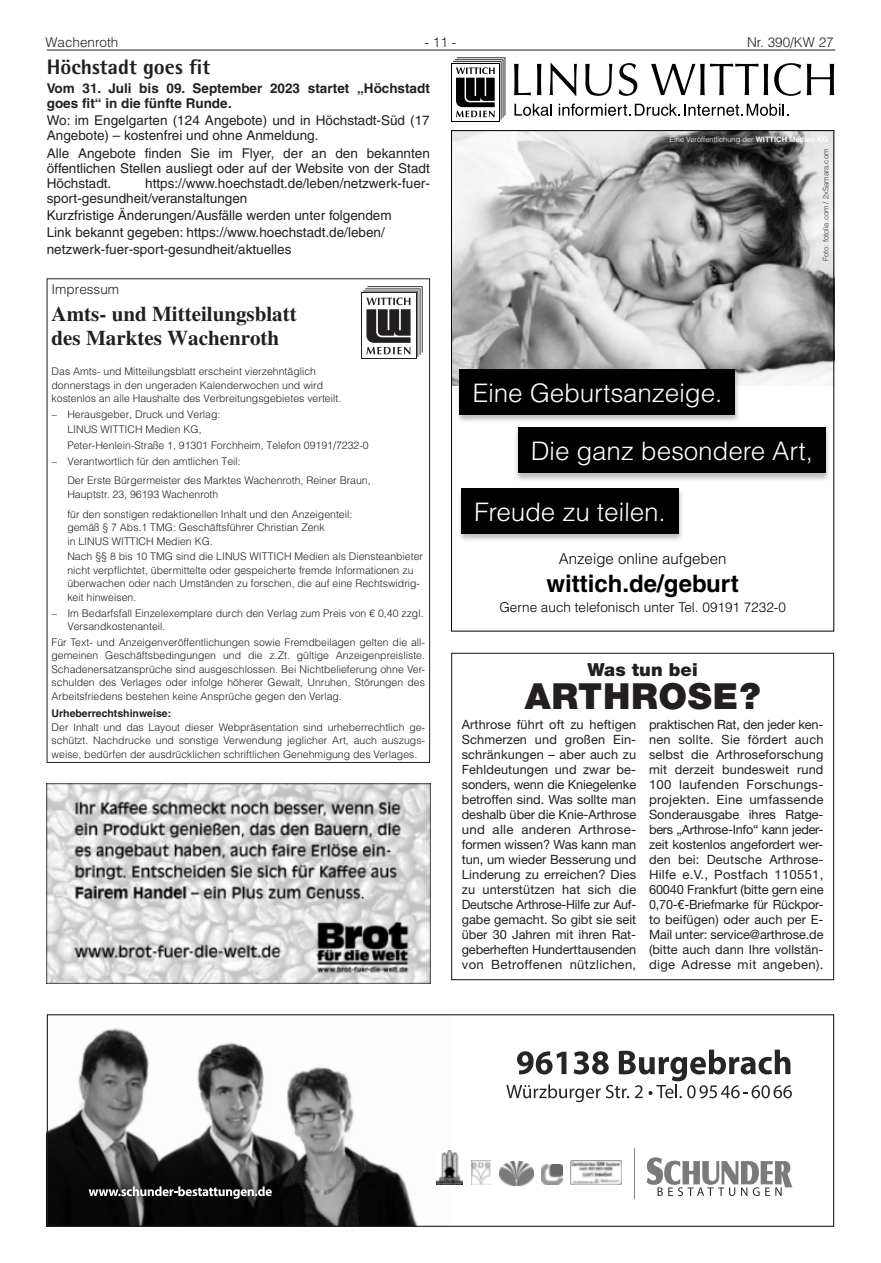
<style>
.page{position:relative;width:881px;height:1263px;background:#fff}
.page>*{position:absolute;margin:0;border:0;box-sizing:border-box;transform-origin:0 0}
.t1{font:900 36px "Helvetica Neue LT Std";letter-spacing:.02em;color:#231f20}
.t2{font:300 25.5px "Helvetica LT";color:#fff}
.t3{font:700 24px "Helvetica LT";color:#000}
.t4{font:700 21px/23.1px "Times LT";color:#231f20}
.t5{font:800 21px "Agfa Rotis Semisans";color:#231f20}
.t6{font:900 18px "Helvetica Neue LT Std";letter-spacing:.005em;color:#231f20}
.t7{font:300 15px "Helvetica LT";color:#000}
.t8{font:13.5px/15px "Helvetica LT";color:#231f20}
.t9{font:700 13.5px/15px "Helvetica LT";color:#231f20}
.t10{font:300 13.5px "Helvetica LT";color:#000}
.t11{font:300 13.5px "Helvetica LT";color:#231f20}
.t12{font:12.75px/15px "Helvetica Neue LT Std";color:#231f20;text-align:justify}
.t13{font:300 10.5px/13.5px "Helvetica LT";color:#231f20}
.t14{font:700 10.5px "Helvetica LT";color:#231f20}
.t15{font:300 7.5px "Helvetica LT";color:#fff}
.t16{font:300 7.5px "Helvetica LT";color:#333}
.s1{font-weight:700}
</style>
<div class="page">
<hr style="left:47px;top:50px;width:788px;height:1px;background:#231f20">
<svg style="left:363px;top:286px;width:59px;height:71px"></svg>
<img style="left:49px;top:1028px;width:369px;height:197px">
<svg style="left:506px;top:1049px;width:285px;height:53px"></svg>
<hr style="left:634px;top:1148px;width:1px;height:51px;background:#808080">
<svg style="left:646px;top:1157px;width:146px;height:39px"></svg>
<img style="left:471px;top:1161px;width:19px;height:24px">
<img style="left:436px;top:1150px;width:26px;height:35px">
<img style="left:499px;top:1161px;width:34px;height:24px">
<img style="left:541px;top:1164px;width:21px;height:20px">
<img style="left:570px;top:1161px;width:50px;height:24px">
<div style="left:78px;top:1176px;width:205px;height:33px;background:#000;opacity:.75"></div>
<svg style="left:89px;top:1186px;width:183px;height:13px"></svg>
<div style="left:47px;top:1014px;width:786px;height:213px;border:1px solid #231f20"></div>
<img style="left:47px;top:784px;width:383px;height:199px">
<img style="left:453px;top:132px;width:378px;height:253px">
<div style="left:455px;top:368px;width:285px;height:56px;background:#000;opacity:.26"></div>
<div style="left:459px;top:369px;width:275px;height:46px;background:#000"></div>
<div style="left:513px;top:427px;width:317px;height:55px;background:#000;opacity:.26"></div>
<div style="left:517px;top:427px;width:308px;height:46px;background:#000"></div>
<div style="left:457px;top:487px;width:226px;height:56px;background:#000;opacity:.26"></div>
<div style="left:461px;top:488px;width:217px;height:46px;background:#000"></div>
<svg style="left:514px;top:64px;width:16px;height:31px"></svg>
<svg style="left:537px;top:64px;width:4px;height:31px"></svg>
<svg style="left:549px;top:63px;width:27px;height:33px"></svg>
<svg style="left:585px;top:64px;width:27px;height:32px"></svg>
<svg style="left:618px;top:63px;width:19px;height:33px"></svg>
<svg style="left:651px;top:64px;width:116px;height:31px"></svg>
<svg style="left:774px;top:63px;width:26px;height:33px"></svg>
<svg style="left:806px;top:64px;width:27px;height:31px"></svg>
<div style="left:451px;top:63px;width:48px;height:58px;background:#000"></div>
<div style="left:452px;top:64px;width:46px;height:57px;background:#fff"></div>
<svg style="left:453px;top:57px;width:52px;height:62px"></svg>
<svg style="left:514px;top:104px;width:37px;height:12px"></svg>
<svg style="left:558px;top:104px;width:230px;height:12px"></svg>
<div style="left:451px;top:653px;width:382px;height:327px;border:1px solid #231f20"></div>
<p class="t11" style="left:45px;top:34px;width:74px">Wachenroth</p>
<p class="t11" style="left:424px;top:34px;width:33px">- 11 -</p>
<p class="t11" style="left:746px;top:34px;width:88px">Nr. 390/KW 27</p>
<h3 class="t5" style="left:47px;top:54px;width:165px">Höchstadt goes fit</h3>
<p class="t9" style="left:47px;top:81px;width:384px">Vom 31. Juli bis 09. September 2023 startet „Höchstadt goes fit“ in die fünfte Runde.</p>
<p class="t8" style="left:47px;top:113px;width:384px">Wo: im Engelgarten (124 Angebote) und in Höchstadt-Süd (17<br>Angebote) – kostenfrei und ohne Anmeldung.</p>
<p class="t8" style="left:47px;top:145px;width:384px;text-align:justify">Alle Angebote finden Sie im Flyer, der an den bekannten öffentlichen Stellen ausliegt oder auf der Website von der Stadt Höchstadt.</p>
<p class="t15" style="left:669px;top:134px;width:160px">Eine Veröffentlichung der <span class="s1">WITTICH Medien KG</span></p>
<p class="t16" style="left:820px;top:261px;width:114px;rotate:-90deg">Foto: fotolia.com / 2xSamara.com</p>
<p class="t8" style="left:47px;top:175px;width:384px;text-indent:98px">https://www. hoechstadt. de/leben/netzwerk-fuer&shy;sport-gesundheit/veranstaltungen</p>
<p class="t8" style="left:47px;top:206px;width:346px;line-height:17.1px">Kurzfristige Änderungen/Ausfälle werden unter folgendem<br>Link bekannt gegeben: https://www. hoechstadt. de/leben/ netzwerk-fuer-sport-gesundheit/aktuelles</p>
<p class="t11" style="left:52px;top:281px;width:69px">Impressum</p>
<h3 class="t4" style="left:52px;top:302px;width:247px">Amts- und Mitteilungsblatt des Marktes Wachenroth</h3>
<p class="t13" style="left:52px;top:364px;width:291px">Das Amts- und Mitteilungsblatt erscheint vierzehntäglich donnerstags in den ungeraden Kalenderwochen und wird kostenlos an alle Haushalte des Verbreitungsgebietes verteilt.</p>
<p class="t13" style="left:67px;top:406px;width:303px;line-height:15.6px;text-indent:-16px">– Herausgeber, Druck und Verlag:<br>LINUS WITTICH Medien KG,<br>Peter-Henlein-Straße 1, 91301 Forchheim, Telefon 09191/7232-0</p>
<p class="t13" style="left:67px;top:451px;width:305px;line-height:20px;text-indent:-16px">– Verantwortlich für den amtlichen Teil:<br>Der Erste Bürgermeister des Marktes Wachenroth, Reiner Braun,</p>
<p class="t13" style="left:67px;top:484px;width:286px;line-height:20px">Hauptstr. 23, 96193 Wachenroth<br>für den sonstigen redaktionellen Inhalt und den Anzeigenteil:</p>
<p class="t13" style="left:67px;top:521px;width:259px">gemäß § 7 Abs.1 TMG: Geschäftsführer Christian Zenk in LINUS WITTICH Medien KG.</p>
<p class="t13" style="left:67px;top:550px;width:357px">Nach §§ 8 bis 10 TMG sind die LINUS WITTICH Medien als Diensteanbieter nicht verpflichtet, übermittelte oder gespeicherte fremde Informationen zu überwachen oder nach Umständen zu forschen, die auf eine Rechtswidrig&shy;keit hinweisen.</p>
<p class="t13" style="left:67px;top:606px;width:357px;text-indent:-16px">– Im Bedarfsfall Einzelexemplare durch den Verlag zum Preis von € 0,40 zzgl.<br>Versandkostenanteil.</p>
<p class="t13" style="left:52px;top:635px;width:375px;text-align:justify">Für Text- und Anzeigenveröffentlichungen sowie Fremdbeilagen gelten die all&shy;gemeinen Geschäftsbedingungen und die z.Zt. gültige Anzeigenpreisliste.<br>Schadenersatzansprüche sind ausgeschlossen. Bei Nichtbelieferung ohne Ver&shy;schulden des Verlages oder infolge höherer Gewalt, Unruhen, Störungen des Arbeitsfriedens bestehen keine Ansprüche gegen den Verlag.</p>
<p class="t14" style="left:52px;top:707px;width:121px">Urheberrechtshinweise:</p>
<p class="t13" style="left:52px;top:720px;width:375px;text-align:justify">Der Inhalt und das Layout dieser Webpräsentation sind urheberrechtlich ge&shy;schützt. Nachdrucke und sonstige Verwendung jeglicher Art, auch auszugs&shy;weise, bedürfen der ausdrücklichen schriftlichen Genehmigung des Verlages.</p>
<h2 class="t2" style="left:472px;top:377px;width:252px">Eine Geburtsanzeige.</h2>
<h2 class="t2" style="left:530px;top:435px;width:284px">Die ganz besondere Art,</h2>
<h2 class="t2" style="left:474px;top:496px;width:193px">Freude zu teilen.</h2>
<h3 class="t7" style="left:558px;top:549px;width:169px">Anzeige online aufgeben</h3>
<h3 class="t3" style="left:546px;top:569px;width:194px">wittich.de/geburt</h3>
<p class="t10" style="left:499px;top:598px;width:288px">Gerne auch telefonisch unter Tel. 09191 7232-0</p>
<h3 class="t6" style="left:587px;top:659px;width:112px">Was tun bei</h3>
<h1 class="t1" style="left:524px;top:675px;width:237px">ARTHROSE?</h1>
<p class="t12" style="left:461px;top:717px;width:176px">Arthrose führt oft zu heftigen Schmerzen und großen Ein&shy;schränkungen – aber auch zu Fehldeutungen und zwar be&shy;sonders, wenn die Kniegelenke betroffen sind. Was sollte man deshalb über die Knie-Arthrose und alle anderen Arthrose&shy;formen wissen? Was kann man tun, um wieder Besserung und Linderung zu erreichen? Dies zu unterstützen hat sich die Deutsche Arthrose-Hilfe zur Auf - gabe gemacht. So gibt sie seit über 30 Jahren mit ihren Rat&shy;geberheften Hunderttausenden von Betroffenen nützlichen,</p>
<p class="t12" style="left:648px;top:717px;width:176px">praktischen Rat, den jeder ken&shy;nen sollte. Sie fördert auch selbst die Arthroseforschung mit derzeit bundesweit rund 100 laufenden Forschungs&shy;projekten. Eine umfassende Sonderausgabe ihres Ratge&shy;bers „Arthrose-Info“ kann jeder&shy;zeit kostenlos angefordert wer&shy;den bei: Deutsche Arthrose-Hilfe e.V., Postfach 110551, 60040 Frankfurt (bitte gern eine 0,70-€-Briefmarke für Rückpor&shy;to beifügen) oder auch per E-Mail unter: service@arthrose.de (bitte auch dann Ihre vollstän&shy;dige Adresse mit angeben).</p>
</div>
